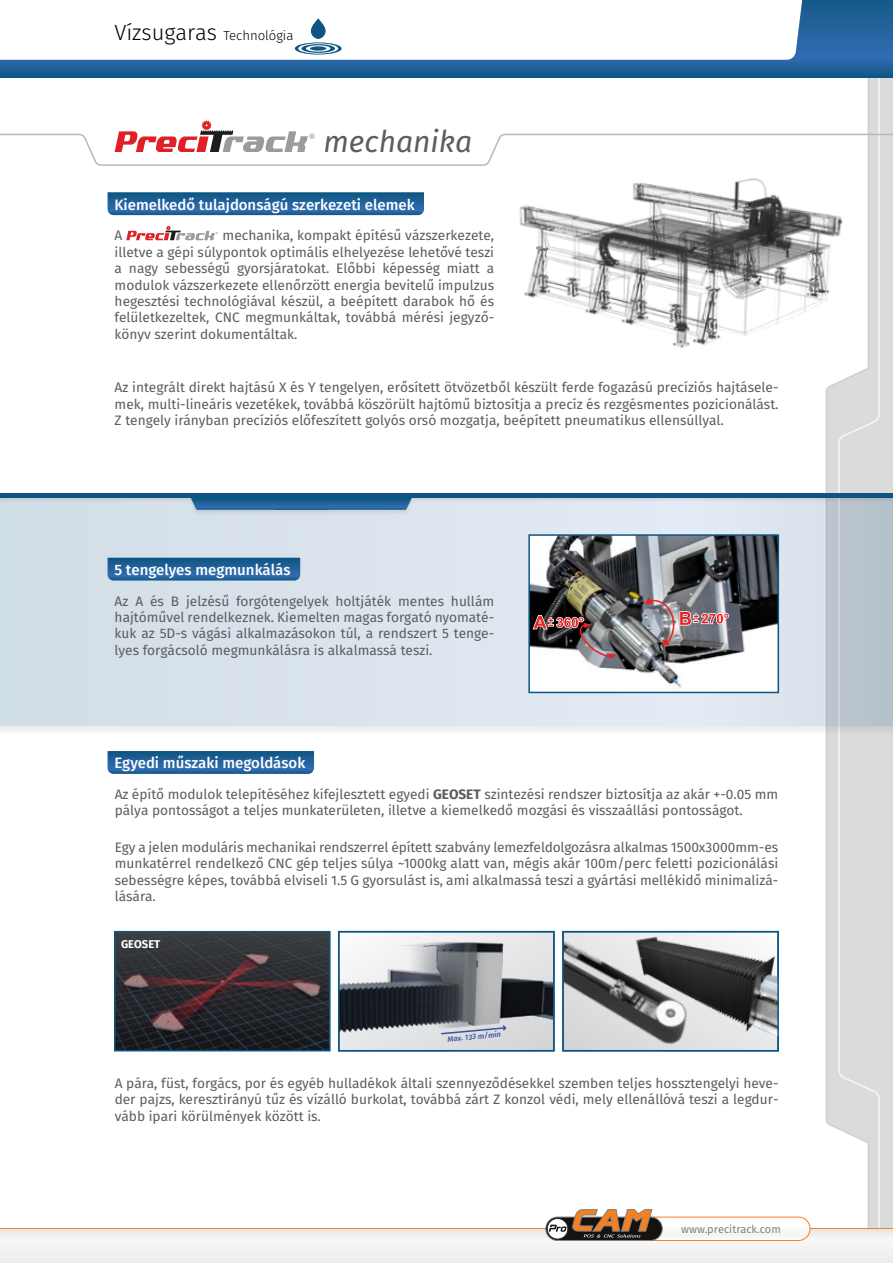
<style>
.page{position:relative;width:893px;height:1263px;background:#fff}
.page>*{position:absolute;margin:0;border:0;box-sizing:border-box;transform-origin:0 0}
.t1{font:italic 30px "Fira Sans";color:#5c5d5d}
.t2{font:500 15px "Fira Sans";color:#fff}
.t3{font:13.65px/16.5px "Fira Sans";color:#5c5c5c;text-align:justify}
.t4{font:300 13.2px "Fira Sans";color:#000}
.t5{font:700 11.25px "Fira Sans";color:#fff}
.t6{font:10.95px "Fira Sans";color:#818181}
.t7{font:500 7.5px "Fira Sans";color:#3953a4}
.s1{font-size:21.9px}
.s2{font-weight:700}
</style>
<div class="page">
<svg style="left:825px;top:78px;width:68px;height:1150px;background:#dfdede"></svg>
<svg style="left:837px;top:78px;width:43px;height:1150px"></svg>
<svg style="left:0;top:120px;width:893px;height:47px"></svg>
<svg style="left:126px;top:226px;width:92px;height:14px"></svg>
<svg style="left:0;top:0;width:893px;height:78px;background:#1e6097"></svg>
<svg style="left:0;top:0;width:802px;height:60px"></svg>
<svg style="left:295px;top:19px;width:47px;height:36px"></svg>
<div style="left:563px;top:932px;width:215px;height:119px;background:#e5e6e7"></div>
<img style="left:565px;top:941px;width:118px;height:107px">
<img style="left:630px;top:934px;width:146px;height:101px">
<div style="left:562px;top:931px;width:217px;height:120px;border:2px solid #0e5581"></div>
<img style="left:117px;top:934px;width:211px;height:114px">
<div style="left:114px;top:931px;width:217px;height:120px;border:2px solid #0e5581"></div>
<svg style="left:108px;top:192px;width:316px;height:23px;background:#22639a"></svg>
<svg style="left:108px;top:751px;width:206px;height:23px;background:#216299"></svg>
<div style="left:0;top:1229px;width:893px;height:34px;background:#f1f1f1"></div>
<hr style="left:0;top:1228px;width:893px;height:1px;background:#f58020">
<div style="left:629px;top:1217px;width:181px;height:23px;background:#fbfbfb;border-radius:12px"></div>
<div style="left:628px;top:1217px;width:182px;height:24px;border:1px solid #f58020;border-radius:12px"></div>
<svg style="left:546px;top:1217px;width:116px;height:23px"></svg>
<div style="left:545px;top:1217px;width:118px;height:24px;border:1px solid #818181;border-radius:12px"></div>
<div style="left:547px;top:1218px;width:21px;height:21px;background:#fff;border-radius:50%"></div>
<div style="left:547px;top:1218px;width:21px;height:21px;border:1px solid #20201c;border-radius:50%"></div>
<svg style="left:549px;top:1224px;width:17px;height:8px"></svg>
<svg style="left:572px;top:1209px;width:81px;height:28px;background:#906643"></svg>
<img style="left:0;top:725px;width:893px;height:12px">
<svg style="left:0;top:516px;width:893px;height:209px;background:#d5dfe8"></svg>
<img style="left:0;top:491px;width:893px;height:25px">
<div style="left:0;top:493px;width:893px;height:5px;background:#0e5581"></div>
<svg style="left:191px;top:498px;width:221px;height:12px;background:#26659c"></svg>
<svg style="left:108px;top:558px;width:192px;height:22px;background:#20619a"></svg>
<img style="left:339px;top:930px;width:214px;height:122px">
<div style="left:338px;top:931px;width:217px;height:120px;border:2px solid #0e5581"></div>
<svg style="left:440px;top:1024px;width:68px;height:11px"></svg>
<img style="left:519px;top:167px;width:336px;height:192px">
<img style="left:531px;top:537px;width:245px;height:153px">
<div style="left:528px;top:534px;width:251px;height:159px;border:2px solid #0c5682"></div>
<svg style="left:532px;top:615px;width:84px;height:44px;background:#7b6b6d"></svg>
<svg style="left:645px;top:597px;width:84px;height:50px;background:#94868c"></svg>
<p class="t4" style="left:114px;top:26px;width:181px"><span class="s1">Vízsugaras</span> Technológia</p>
<h1 class="t1" style="left:323px;top:121px;width:150px">mechanika</h1>
<p class="t2" style="left:114px;top:194px;width:302px">Kiemelkedő tulajdonságú szerkezeti elemek</p>
<p class="t3" style="left:115px;top:228px;width:381px;text-indent:108px">mechanika, kompakt építésű vázszerkezete, illetve a gépi súlypontok optimális elhelyezése lehetővé teszi a nagy sebességű gyorsjáratokat. Előbbi képesség miatt a modulok vázszerkezete ellenőrzött energia bevitelű impulzus hegesztési technológiával készül, a beépített darabok hő és felületkezeltek, CNC megmunkáltak, továbbá mérési jegyző&shy;könyv szerint dokumentáltak.</p>
<p class="t3" style="left:115px;top:380px;width:665px">Az integrált direkt hajtású X és Y tengelyen, erősített ötvözetből készült ferde fogazású precíziós hajtásele&shy;mek, multi-lineáris vezetékek, továbbá köszörült hajtómű biztosítja a precíz és rezgésmentes pozicionálást.<br>Z tengely irányban precíziós előfeszített golyós orsó mozgatja, beépített pneumatikus ellensúllyal.</p>
<p class="t3" style="left:115px;top:228px;width:9px">A</p>
<p class="t2" style="left:114px;top:559px;width:178px">5 tengelyes megmunkálás</p>
<p class="t3" style="left:115px;top:593px;width:381px">Az A és B jelzésű forgótengelyek holtjáték mentes hullám hajtóművel rendelkeznek. Kiemelten magas forgató nyomaté&shy;kuk az 5D-s vágási alkalmazásokon túl, a rendszert 5 tenge&shy;lyes forgácsoló megmunkálásra is alkalmassá teszi.</p>
<p class="t2" style="left:114px;top:753px;width:193px">Egyedi műszaki megoldások</p>
<p class="t3" style="left:115px;top:787px;width:665px">Az építő modulok telepítéséhez kifejlesztett egyedi <span class="s2">GEOSET</span> szintezési rendszer biztosítja az akár +-0.05 mm pálya pontosságot a teljes munkaterületen, illetve a kiemelkedő mozgási és visszaállási pontosságot.</p>
<p class="t3" style="left:115px;top:840px;width:665px">Egy a jelen moduláris mechanikai rendszerrel épített szabvány lemezfeldolgozásra alkalmas 1500x3000mm-es munkatérrel rendelkező CNC gép teljes súlya ~1000kg alatt van, mégis akár 100m/perc feletti pozicionálási sebességre képes, továbbá elviseli 1.5 G gyorsulást is, ami alkalmassá teszi a gyártási mellékidő minimalizá&shy;lására.</p>
<p class="t5" style="left:121px;top:936px;width:41px">GEOSET</p>
<p class="t7" style="left:447px;top:1034px;width:55px;rotate:-5deg">Max. 133 m/min</p>
<p class="t3" style="left:115px;top:1075px;width:665px">A pára, füst, forgács, por és egyéb hulladékok általi szennyeződésekkel szemben teljes hossztengelyi heve&shy;der pajzs, keresztirányú tűz és vízálló burkolat, továbbá zárt Z konzol védi, mely ellenállóvá teszi a legdur&shy;vább ipari körülmények között is.</p>
<p class="t6" style="left:681px;top:1221px;width:101px">www.precitrack.com</p>
</div>
